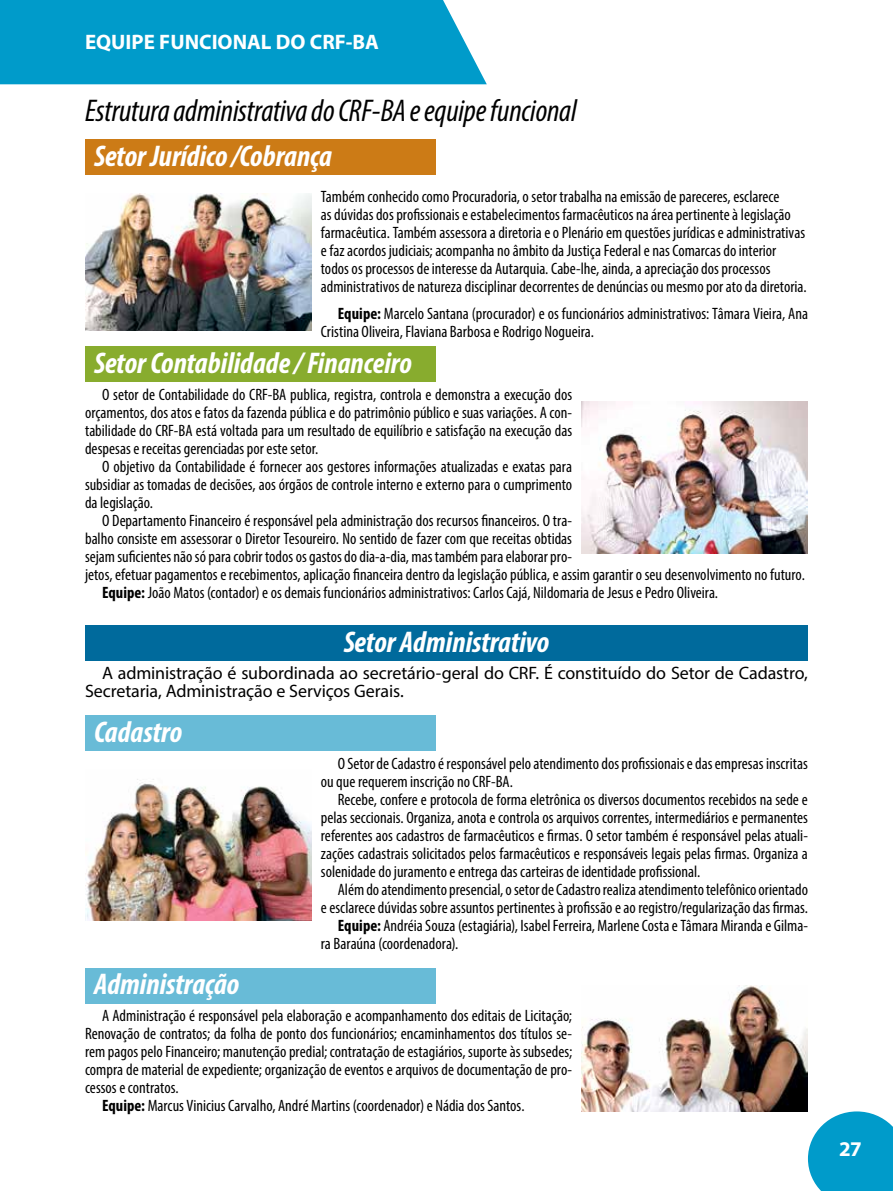
<style>
.page{position:relative;width:893px;height:1191px;background:#fff}
.page>*{position:absolute;margin:0;border:0;box-sizing:border-box;transform-origin:0 0}
.t1{font:italic condensed 31.5px "Myriad Pro";letter-spacing:-.005em;color:#000}
.t2{font:italic 700 condensed 30px "Myriad Pro";letter-spacing:-.005em;color:#fff}
.t3{font:700 21px "Myriad Pro";color:#fff}
.t4{font:18px/18px "Myriad Pro";letter-spacing:-.005em;color:#000}
.t5{font:condensed 16.5px/18px "Myriad Pro";color:#000}
.s1{font-weight:700}
</style>
<div class="page">
<svg style="left:808px;top:1111px;width:85px;height:80px;background:#1fa7d0"></svg>
<div style="left:0;top:0;width:487px;height:84px;background:#009bca"></div>
<div style="left:85px;top:968px;width:351px;height:35px;background:#68bbd7"></div>
<div style="left:85px;top:715px;width:351px;height:35px;background:#68bbd7"></div>
<div style="left:85px;top:625px;width:723px;height:35px;background:#006a9c"></div>
<div style="left:85px;top:346px;width:351px;height:35px;background:#88ac2e"></div>
<div style="left:85px;top:139px;width:351px;height:35px;background:#cc7b16"></div>
<img style="left:85px;top:193px;width:227px;height:138px">
<img style="left:581px;top:402px;width:227px;height:151px">
<img style="left:85px;top:779px;width:227px;height:141px">
<img style="left:581px;top:985px;width:227px;height:126px">
<p class="t3" style="left:85px;top:28px;width:295px">EQUIPE FUNCIONAL DO CRF-BA</p>
<h1 class="t1" style="left:85px;top:92px;width:493px">Estrutura administrativa do CRF-BA e equipe funcional</h1>
<h2 class="t2" style="left:94px;top:137px;width:239px">Setor Jurídico /Cobrança</h2>
<p class="t5" style="left:321px;top:187px;width:487px">Também conhecido como Procuradoria, o setor trabalha na emissão de pareceres, esclarece<br>as dúvidas dos profissionais e estabelecimentos farmacêuticos na área pertinente à legislação farmacêutica. Também assessora a diretoria e o Plenário em questões jurídicas e administrativas e faz acordos judiciais; acompanha no âmbito da Justiça Federal e nas Comarcas do interior todos os processos de interesse da Autarquia. Cabe-lhe, ainda, a apreciação dos processos administrativos de natureza disciplinar decorrentes de denúncias ou mesmo por ato da diretoria.</p>
<p class="t5" style="left:321px;top:304px;width:489px;text-indent:17px"><span class="s1">Equipe:</span> Marcelo Santana (procurador) e os funcionários administrativos: Tâmara Vieira, Ana<br>Cristina Oliveira, Flaviana Barbosa e Rodrigo Nogueira.</p>
<h2 class="t2" style="left:94px;top:344px;width:319px">Setor Contabilidade / Financeiro</h2>
<p class="t5" style="left:85px;top:385px;width:489px;text-align:justify;text-indent:17px">O setor de Contabilidade do CRF-BA publica, registra, controla e demonstra a execução dos orçamentos, dos atos e fatos da fazenda pública e do patrimônio público e suas variações. A con&shy;tabilidade do CRF-BA está voltada para um resultado de equilíbrio e satisfação na execução das despesas e receitas gerenciadas por este setor.</p>
<p class="t5" style="left:85px;top:457px;width:489px;text-align:justify;text-indent:17px">O objetivo da Contabilidade é fornecer aos gestores informações atualizadas e exatas para subsidiar as tomadas de decisões, aos órgãos de controle interno e externo para o cumprimento da legislação.</p>
<p class="t5" style="left:102px;top:511px;width:472px">O Departamento Financeiro é responsável pela administração dos recursos financeiros. O tra-</p>
<p class="t5" style="left:85px;top:529px;width:488px">balho consiste em assessorar o Diretor Tesoureiro. No sentido de fazer com que receitas obtidas</p>
<p class="t5" style="left:85px;top:547px;width:489px">sejam suficientes não só para cobrir todos os gastos do dia-a-dia, mas também para elaborar pro-</p>
<p class="t5" style="left:85px;top:565px;width:721px">jetos, efetuar pagamentos e recebimentos, aplicação financeira dentro da legislação pública, e assim garantir o seu desenvolvimento no futuro.</p>
<p class="t5" style="left:102px;top:583px;width:618px"><span class="s1">Equipe:</span> João Matos (contador) e os demais funcionários administrativos: Carlos Cajá, Nildomaria de Jesus e Pedro Oliveira.</p>
<h2 class="t2" style="left:344px;top:623px;width:207px">Setor Administrativo</h2>
<p class="t4" style="left:85px;top:664px;width:724px;text-indent:17px">A administração é subordinada ao secretário-geral do CRF. É constituído do Setor de Cadastro,<br>Secretaria, Administração e Serviços Gerais.</p>
<h2 class="t2" style="left:94px;top:713px;width:90px">Cadastro</h2>
<p class="t5" style="left:321px;top:754px;width:489px;text-indent:17px">O Setor de Cadastro é responsável pelo atendimento dos profissionais e das empresas inscritas ou que requerem inscrição no CRF-BA.</p>
<p class="t5" style="left:321px;top:790px;width:489px;text-align:justify;text-indent:17px">Recebe, confere e protocola de forma eletrônica os diversos documentos recebidos na sede e pelas seccionais. Organiza, anota e controla os arquivos correntes, intermediários e permanentes referentes aos cadastros de farmacêuticos e firmas. O setor também é responsável pelas atuali&shy;zações cadastrais solicitados pelos farmacêuticos e responsáveis legais pelas firmas. Organiza a solenidade do juramento e entrega das carteiras de identidade profissional.</p>
<p class="t5" style="left:338px;top:880px;width:472px">Além do atendimento presencial, o setor de Cadastro realiza atendimento telefônico orientado</p>
<p class="t5" style="left:321px;top:898px;width:489px">e esclarece dúvidas sobre assuntos pertinentes à profissão e ao registro/regularização das firmas.</p>
<p class="t5" style="left:338px;top:916px;width:472px"><span class="s1">Equipe:</span> Andréia Souza (estagiária), Isabel Ferreira, Marlene Costa e Tâmara Miranda e Gilma-</p>
<p class="t5" style="left:321px;top:934px;width:139px">ra Baraúna (coordenadora).</p>
<h2 class="t2" style="left:94px;top:965px;width:147px">Administração</h2>
<p class="t5" style="left:102px;top:1006px;width:472px">A Administração é responsável pela elaboração e acompanhamento dos editais de Licitação;</p>
<p class="t5" style="left:85px;top:1024px;width:489px">Renovação de contratos; da folha de ponto dos funcionários; encaminhamentos dos títulos se-</p>
<p class="t5" style="left:85px;top:1042px;width:489px">rem pagos pelo Financeiro; manutenção predial; contratação de estagiários, suporte às subsedes;</p>
<p class="t5" style="left:85px;top:1060px;width:489px">compra de material de expediente; organização de eventos e arquivos de documentação de pro-</p>
<p class="t5" style="left:85px;top:1078px;width:95px">cessos e contratos.</p>
<p class="t5" style="left:102px;top:1096px;width:424px"><span class="s1">Equipe:</span> Marcus Vinicius Carvalho, André Martins (coordenador) e Nádia dos Santos.</p>
<p class="t3" style="left:839px;top:1135px;width:24px">27</p>
</div>
